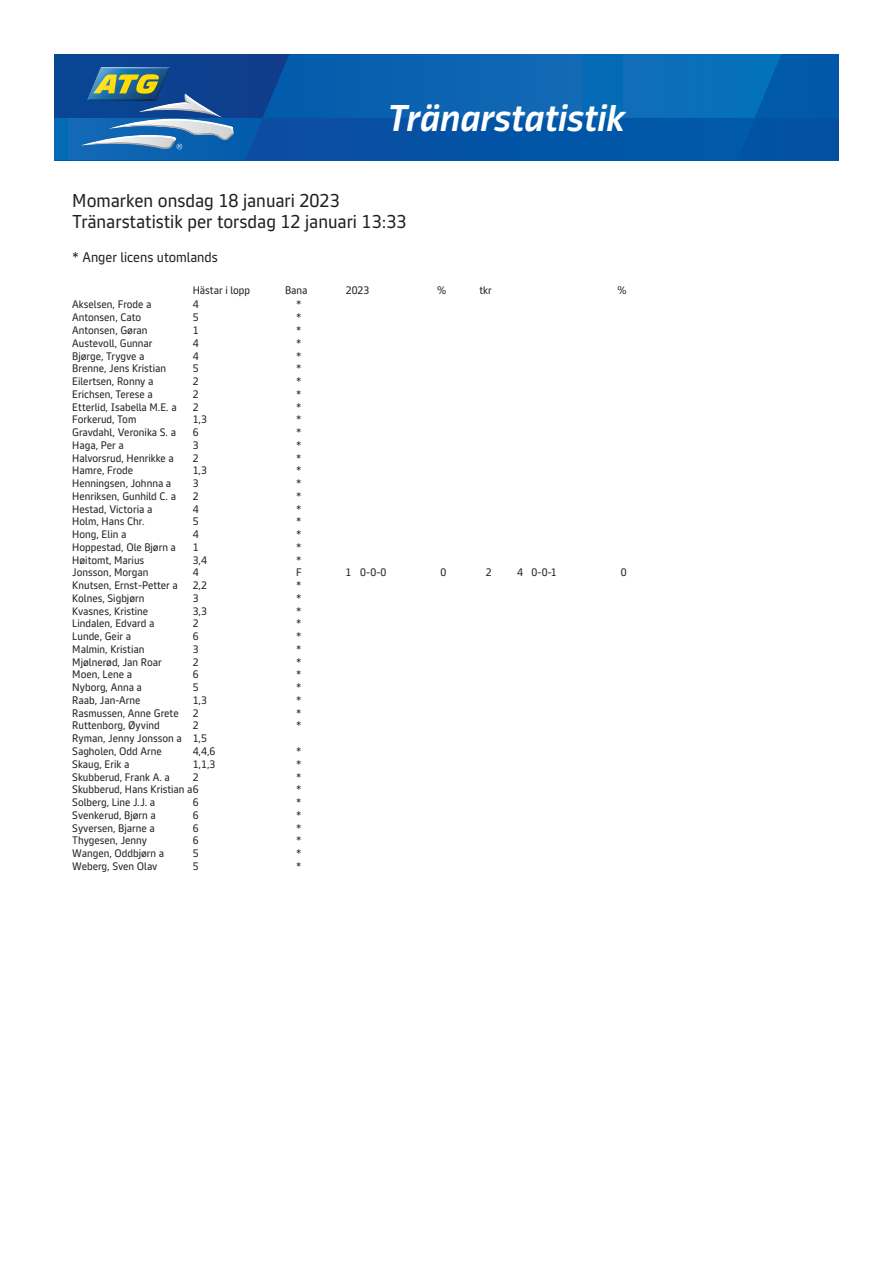
<style>
.page{position:relative;width:893px;height:1263px;background:#fff}
.page>*{position:absolute;margin:0;border:0;box-sizing:border-box;transform-origin:0 0}
.t1{font:italic 700 36px "ATG Text";color:#fff}
.t2{font:18px/21.6px "ATG Text";color:#231f20}
.t3{font:13.5px "ATG Text";color:#231f20}
.t4{font:10.5px/12.8px "ATG Text";color:#231f20}
</style>
<div class="page">
<svg style="left:54px;top:54px;width:785px;height:106px;background:#105ea8"></svg>
<h1 class="t1" style="left:387px;top:100px;width:239px">Tränarstatistik</h1>
<h2 class="t2" style="left:72px;top:190px;width:336px">Momarken onsdag 18 januari 2023<br>Tränarstatistik per torsdag 12 januari 13:33</h2>
<p class="t3" style="left:72px;top:250px;width:147px">* Anger licens utomlands</p>
<p class="t4" style="left:193px;top:284px;width:59px">Hästar i lopp</p>
<p class="t4" style="left:285px;top:284px;width:24px">Bana</p>
<p class="t4" style="left:346px;top:284px;width:25px">2023</p>
<p class="t4" style="left:437px;top:284px;width:11px">%</p>
<p class="t4" style="left:479px;top:284px;width:14px">tkr</p>
<p class="t4" style="left:618px;top:284px;width:11px">%</p>
<p class="t4" style="left:72px;top:299px;width:81px">Akselsen, Frode a</p>
<p class="t4" style="left:193px;top:299px;width:7px">4</p>
<p class="t4" style="left:296px;top:299px;width:7px">*</p>
<p class="t4" style="left:72px;top:311px;width:71px">Antonsen, Cato</p>
<p class="t4" style="left:193px;top:311px;width:7px">5</p>
<p class="t4" style="left:296px;top:311px;width:7px">*</p>
<p class="t4" style="left:72px;top:324px;width:77px">Antonsen, Gøran</p>
<p class="t4" style="left:193px;top:324px;width:7px">1</p>
<p class="t4" style="left:296px;top:324px;width:7px">*</p>
<p class="t4" style="left:72px;top:337px;width:82px">Austevoll, Gunnar</p>
<p class="t4" style="left:193px;top:337px;width:7px">4</p>
<p class="t4" style="left:296px;top:337px;width:7px">*</p>
<p class="t4" style="left:72px;top:350px;width:74px">Bjørge, Trygve a</p>
<p class="t4" style="left:193px;top:350px;width:7px">4</p>
<p class="t4" style="left:296px;top:350px;width:7px">*</p>
<p class="t4" style="left:72px;top:362px;width:95px">Brenne, Jens Kristian</p>
<p class="t4" style="left:193px;top:362px;width:7px">5</p>
<p class="t4" style="left:296px;top:362px;width:7px">*</p>
<p class="t4" style="left:72px;top:375px;width:83px">Eilertsen, Ronny a</p>
<p class="t4" style="left:193px;top:375px;width:7px">2</p>
<p class="t4" style="left:296px;top:375px;width:7px">*</p>
<p class="t4" style="left:72px;top:388px;width:82px">Erichsen, Terese a</p>
<p class="t4" style="left:193px;top:388px;width:7px">2</p>
<p class="t4" style="left:296px;top:388px;width:7px">*</p>
<p class="t4" style="left:72px;top:401px;width:106px">Etterlid, Isabella M.E. a</p>
<p class="t4" style="left:193px;top:401px;width:7px">2</p>
<p class="t4" style="left:296px;top:401px;width:7px">*</p>
<p class="t4" style="left:72px;top:413px;width:66px">Forkerud, Tom</p>
<p class="t4" style="left:193px;top:413px;width:16px">1,3</p>
<p class="t4" style="left:296px;top:413px;width:7px">*</p>
<p class="t4" style="left:72px;top:426px;width:105px">Gravdahl, Veronika S. a</p>
<p class="t4" style="left:193px;top:426px;width:7px">6</p>
<p class="t4" style="left:296px;top:426px;width:7px">*</p>
<p class="t4" style="left:72px;top:439px;width:53px">Haga, Per a</p>
<p class="t4" style="left:193px;top:439px;width:7px">3</p>
<p class="t4" style="left:296px;top:439px;width:7px">*</p>
<p class="t4" style="left:72px;top:452px;width:103px">Halvorsrud, Henrikke a</p>
<p class="t4" style="left:193px;top:452px;width:7px">2</p>
<p class="t4" style="left:296px;top:452px;width:7px">*</p>
<p class="t4" style="left:72px;top:464px;width:62px">Hamre, Frode</p>
<p class="t4" style="left:193px;top:464px;width:16px">1,3</p>
<p class="t4" style="left:296px;top:464px;width:7px">*</p>
<p class="t4" style="left:72px;top:477px;width:100px">Henningsen, Johnna a</p>
<p class="t4" style="left:193px;top:477px;width:7px">3</p>
<p class="t4" style="left:296px;top:477px;width:7px">*</p>
<p class="t4" style="left:72px;top:490px;width:105px">Henriksen, Gunhild C. a</p>
<p class="t4" style="left:193px;top:490px;width:7px">2</p>
<p class="t4" style="left:296px;top:490px;width:7px">*</p>
<p class="t4" style="left:72px;top:503px;width:82px">Hestad, Victoria a</p>
<p class="t4" style="left:193px;top:503px;width:7px">4</p>
<p class="t4" style="left:296px;top:503px;width:7px">*</p>
<p class="t4" style="left:72px;top:515px;width:74px">Holm, Hans Chr.</p>
<p class="t4" style="left:193px;top:515px;width:7px">5</p>
<p class="t4" style="left:296px;top:515px;width:7px">*</p>
<p class="t4" style="left:72px;top:528px;width:56px">Hong, Elin a</p>
<p class="t4" style="left:193px;top:528px;width:7px">4</p>
<p class="t4" style="left:296px;top:528px;width:7px">*</p>
<p class="t4" style="left:72px;top:541px;width:105px">Hoppestad, Ole Bjørn a</p>
<p class="t4" style="left:193px;top:541px;width:7px">1</p>
<p class="t4" style="left:296px;top:541px;width:7px">*</p>
<p class="t4" style="left:72px;top:554px;width:73px">Høitomt, Marius</p>
<p class="t4" style="left:193px;top:554px;width:16px">3,4</p>
<p class="t4" style="left:296px;top:554px;width:7px">*</p>
<p class="t4" style="left:72px;top:566px;width:78px">Jonsson, Morgan</p>
<p class="t4" style="left:193px;top:566px;width:7px">4</p>
<p class="t4" style="left:296px;top:566px;width:7px">F</p>
<p class="t4" style="left:346px;top:566px;width:42px">1 0-0-0</p>
<p class="t4" style="left:441px;top:566px;width:7px">0</p>
<p class="t4" style="left:486px;top:566px;width:7px">2</p>
<p class="t4" style="left:517px;top:566px;width:41px">4 0-0-1</p>
<p class="t4" style="left:621px;top:566px;width:7px">0</p>
<p class="t4" style="left:72px;top:579px;width:107px">Knutsen, Ernst-Petter a</p>
<p class="t4" style="left:193px;top:579px;width:16px">2,2</p>
<p class="t4" style="left:296px;top:579px;width:7px">*</p>
<p class="t4" style="left:72px;top:592px;width:74px">Kolnes, Sigbjørn</p>
<p class="t4" style="left:193px;top:592px;width:7px">3</p>
<p class="t4" style="left:296px;top:592px;width:7px">*</p>
<p class="t4" style="left:72px;top:605px;width:78px">Kvasnes, Kristine</p>
<p class="t4" style="left:193px;top:605px;width:16px">3,3</p>
<p class="t4" style="left:296px;top:605px;width:7px">*</p>
<p class="t4" style="left:72px;top:617px;width:84px">Lindalen, Edvard a</p>
<p class="t4" style="left:193px;top:617px;width:7px">2</p>
<p class="t4" style="left:296px;top:617px;width:7px">*</p>
<p class="t4" style="left:72px;top:630px;width:60px">Lunde, Geir a</p>
<p class="t4" style="left:193px;top:630px;width:7px">6</p>
<p class="t4" style="left:296px;top:630px;width:7px">*</p>
<p class="t4" style="left:72px;top:643px;width:74px">Malmin, Kristian</p>
<p class="t4" style="left:193px;top:643px;width:7px">3</p>
<p class="t4" style="left:296px;top:643px;width:7px">*</p>
<p class="t4" style="left:72px;top:656px;width:91px">Mjølnerød, Jan Roar</p>
<p class="t4" style="left:193px;top:656px;width:7px">2</p>
<p class="t4" style="left:296px;top:656px;width:7px">*</p>
<p class="t4" style="left:72px;top:668px;width:61px">Moen, Lene a</p>
<p class="t4" style="left:193px;top:668px;width:7px">6</p>
<p class="t4" style="left:296px;top:668px;width:7px">*</p>
<p class="t4" style="left:72px;top:681px;width:71px">Nyborg, Anna a</p>
<p class="t4" style="left:193px;top:681px;width:7px">5</p>
<p class="t4" style="left:296px;top:681px;width:7px">*</p>
<p class="t4" style="left:72px;top:694px;width:70px">Raab, Jan-Arne</p>
<p class="t4" style="left:193px;top:694px;width:16px">1,3</p>
<p class="t4" style="left:296px;top:694px;width:7px">*</p>
<p class="t4" style="left:72px;top:707px;width:108px">Rasmussen, Anne Grete</p>
<p class="t4" style="left:193px;top:707px;width:7px">2</p>
<p class="t4" style="left:296px;top:707px;width:7px">*</p>
<p class="t4" style="left:72px;top:719px;width:89px">Ruttenborg, Øyvind</p>
<p class="t4" style="left:193px;top:719px;width:7px">2</p>
<p class="t4" style="left:296px;top:719px;width:7px">*</p>
<p class="t4" style="left:72px;top:732px;width:136px">Ryman, Jenny Jonsson a 1,5<br>Sagholen, Odd Arne</p>
<p class="t4" style="left:193px;top:745px;width:24px">4,4,6</p>
<p class="t4" style="left:296px;top:745px;width:7px">*</p>
<p class="t4" style="left:72px;top:758px;width:59px">Skaug, Erik a</p>
<p class="t4" style="left:193px;top:758px;width:24px">1,1,3</p>
<p class="t4" style="left:296px;top:758px;width:7px">*</p>
<p class="t4" style="left:72px;top:771px;width:99px">Skubberud, Frank A. a</p>
<p class="t4" style="left:193px;top:771px;width:7px">2</p>
<p class="t4" style="left:296px;top:771px;width:7px">*</p>
<p class="t4" style="left:72px;top:783px;width:128px">Skubberud, Hans Kristian a6</p>
<p class="t4" style="left:296px;top:783px;width:7px">*</p>
<p class="t4" style="left:72px;top:796px;width:84px">Solberg, Line J.J. a</p>
<p class="t4" style="left:193px;top:796px;width:7px">6</p>
<p class="t4" style="left:296px;top:796px;width:7px">*</p>
<p class="t4" style="left:72px;top:809px;width:85px">Svenkerud, Bjørn a</p>
<p class="t4" style="left:193px;top:809px;width:7px">6</p>
<p class="t4" style="left:296px;top:809px;width:7px">*</p>
<p class="t4" style="left:72px;top:822px;width:84px">Syversen, Bjarne a</p>
<p class="t4" style="left:193px;top:822px;width:7px">6</p>
<p class="t4" style="left:296px;top:822px;width:7px">*</p>
<p class="t4" style="left:72px;top:834px;width:76px">Thygesen, Jenny</p>
<p class="t4" style="left:193px;top:834px;width:7px">6</p>
<p class="t4" style="left:296px;top:834px;width:7px">*</p>
<p class="t4" style="left:72px;top:847px;width:93px">Wangen, Oddbjørn a</p>
<p class="t4" style="left:193px;top:847px;width:7px">5</p>
<p class="t4" style="left:296px;top:847px;width:7px">*</p>
<p class="t4" style="left:72px;top:860px;width:87px">Weberg, Sven Olav</p>
<p class="t4" style="left:193px;top:860px;width:7px">5</p>
<p class="t4" style="left:296px;top:860px;width:7px">*</p>
</div>
